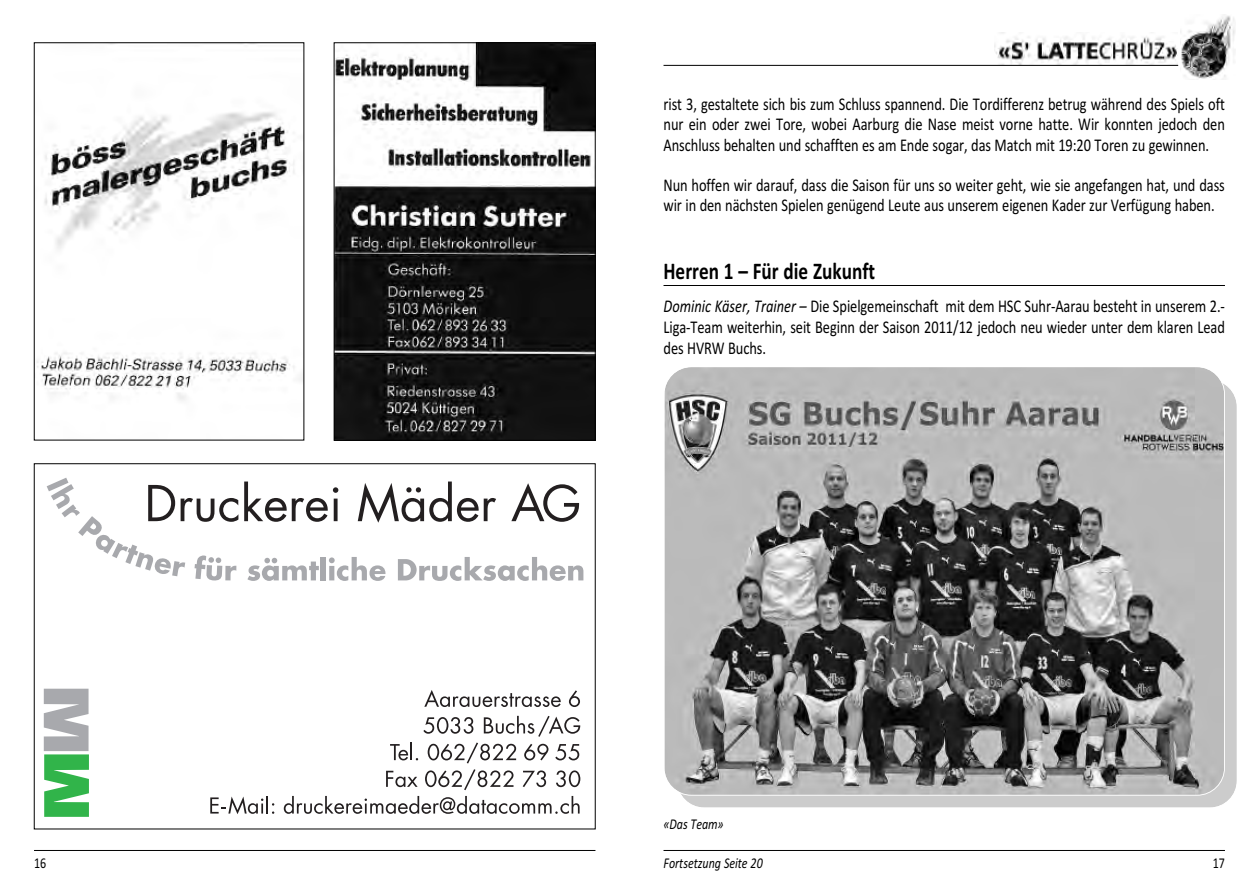
<style>
.page{position:relative;width:1259px;height:893px;background:#fff}
.page>*{position:absolute;margin:0;border:0;box-sizing:border-box;transform-origin:0 0}
.t1{font:700 24px "Calibri";color:#000;scale:.8 1}
.t2{font:18px/20.2px "Calibri";letter-spacing:-.005em;color:#000;text-align:justify;scale:.8 1}
.t3{font:italic 15px "Calibri";color:#000;scale:.8 1}
.t4{font:15px "Calibri";color:#000;scale:.8 1}
.s1{font-style:italic}
</style>
<div class="page">
<hr style="left:34px;top:850px;width:561px;height:1px;background:#000">
<hr style="left:663px;top:850px;width:562px;height:1px;background:#000">
<img style="left:995px;top:32px;width:182px;height:32px">
<img style="left:1181px;top:14px;width:54px;height:65px">
<hr style="left:663px;top:65px;width:515px;height:1px;background:#000">
<img style="left:336px;top:45px;width:257px;height:393px">
<div style="left:334px;top:43px;width:261px;height:397px;border:1px solid #000"></div>
<svg style="left:43px;top:478px;width:541px;height:336px"></svg>
<svg style="left:44px;top:689px;width:45px;height:128px"></svg>
<svg style="left:424px;top:690px;width:137px;height:17px"></svg>
<svg style="left:569px;top:690px;width:11px;height:17px"></svg>
<svg style="left:390px;top:716px;width:190px;height:47px"></svg>
<svg style="left:386px;top:771px;width:31px;height:16px"></svg>
<svg style="left:425px;top:769px;width:88px;height:21px"></svg>
<svg style="left:523px;top:770px;width:23px;height:17px"></svg>
<svg style="left:556px;top:770px;width:24px;height:17px"></svg>
<svg style="left:210px;top:796px;width:64px;height:18px"></svg>
<svg style="left:284px;top:796px;width:295px;height:18px"></svg>
<img style="left:37px;top:112px;width:265px;height:289px">
<div style="left:132px;top:665px;width:229px;height:95px;background:#fff"></div>
<hr style="left:663px;top:285px;width:562px;height:1px;background:#000">
<svg style="left:682px;top:385px;width:555px;height:423px;background:#cecece"></svg>
<svg style="left:664px;top:367px;width:561px;height:429px;background:#8c8c8c"></svg>
<p class="t4" style="left:34px;top:854px;width:17px">16</p>
<p class="t2" style="left:663px;top:94px;width:703px">rist 3, gestaltete sich bis zum Schluss spannend. Die Tordifferenz betrug während des Spiels oft nur ein oder zwei Tore, wobei Aarburg die Nase meist vorne hatte. Wir konnten jedoch den Anschluss behalten und schafften es am Ende sogar, das Match mit 19:20 Toren zu gewinnen.</p>
<p class="t2" style="left:663px;top:175px;width:703px">Nun hoffen wir darauf, dass die Saison für uns so weiter geht, wie sie angefangen hat, und dass wir in den nächsten Spielen genügend Leute aus unserem eigenen Kader zur Verfügung haben.</p>
<h1 class="t1" style="left:663px;top:256px;width:266px">Herren 1 – Für die Zukunft</h1>
<p class="t2" style="left:663px;top:295px;width:703px;line-height:21px"><span class="s1">Dominic Käser, Trainer –</span> Die Spielgemeinschaft mit dem HSC Suhr-Aarau besteht in unserem 2.- Liga-Team weiterhin, seit Beginn der Saison 2011/12 jedoch neu wieder unter dem klaren Lead des HVRW Buchs.</p>
<p class="t3" style="left:663px;top:815px;width:77px">«Das Team»</p>
<p class="t3" style="left:663px;top:854px;width:126px">Fortsetzung Seite 20</p>
<p class="t4" style="left:1212px;top:854px;width:17px">17</p>
</div>
